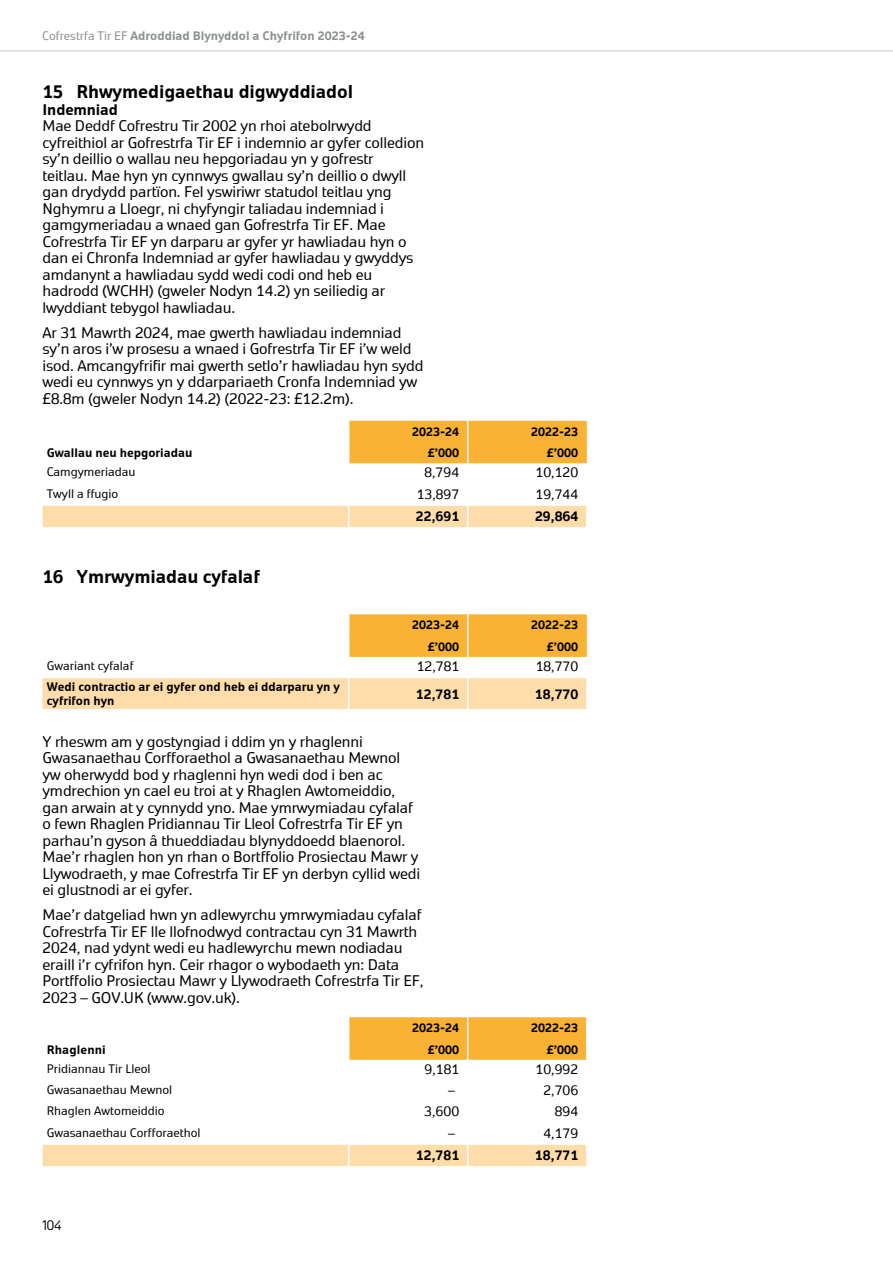
<style>
.page{position:relative;width:893px;height:1263px;background:#fff}
.page>*{position:absolute;margin:0;border:0;box-sizing:border-box;transform-origin:0 0}
.t1{font:700 18px "Geo";letter-spacing:-.005em;color:#000}
.t2{font:15px/16.5px "Geo";letter-spacing:-.01em;color:#000}
.t3{font:700 15px "Geo";letter-spacing:-.01em;color:#000}
.t4{font:13.5px "Geo";color:#000}
.t5{font:700 13.5px "Geo";color:#000}
.t6{font:13.5px "Geo Headline";color:#000}
.t7{font:700 12px/13.5px "Geo";color:#000}
.t8{font:12px "Geo";color:#000}
.t9{font:700 12px "Geo";color:#8d9091}
.s1{font-weight:400}
</style>
<div class="page">
<svg style="left:43px;top:421px;width:544px;height:106px"></svg>
<hr style="left:586px;top:506px;width:2px;height:21px;background:#fff">
<svg style="left:43px;top:614px;width:544px;height:95px"></svg>
<hr style="left:586px;top:657px;width:2px;height:21px;background:#fff">
<hr style="left:348px;top:678px;width:1px;height:31px;background:#fff">
<hr style="left:467px;top:678px;width:1px;height:31px;background:#fff">
<hr style="left:586px;top:678px;width:2px;height:31px;background:#fff">
<svg style="left:43px;top:1017px;width:544px;height:149px"></svg>
<hr style="left:586px;top:1145px;width:2px;height:21px;background:#fff">
<hr style="left:179px;top:50px;width:178px;height:1px;background:#e3e3e3">
<hr style="left:357px;top:50px;width:179px;height:1px;background:#e3e3e3">
<hr style="left:536px;top:50px;width:178px;height:1px;background:#e3e3e3">
<hr style="left:714px;top:50px;width:179px;height:1px;background:#e3e3e3">
<hr style="left:0;top:50px;width:179px;height:1px;background:#e3e3e3">
<p class="t9" style="left:42px;top:30px;width:324px"><span class="s1">Cofrestrfa Tir EF</span> Adroddiad Blynyddol a Chyfrifon 2023-24</p>
<p class="t1" style="left:43px;top:82px;width:312px">15 Rhwymedigaethau digwyddiadol</p>
<p class="t3" style="left:43px;top:101px;width:77px">Indemniad</p>
<p class="t2" style="left:43px;top:118px;width:383px">Mae Deddf Cofrestru Tir 2002 yn rhoi atebolrwydd cyfreithiol ar Gofrestrfa Tir EF i indemnio ar gyfer colledion sy’n deillio o wallau neu hepgoriadau yn y gofrestr<br>teitlau. Mae hyn yn cynnwys gwallau sy’n deillio o dwyll gan drydydd partïon. Fel yswiriwr statudol teitlau yng Nghymru a Lloegr, ni chyfyngir taliadau indemniad i gamgymeriadau a wnaed gan Gofrestrfa Tir EF. Mae Cofrestrfa Tir EF yn darparu ar gyfer yr hawliadau hyn o dan ei Chronfa Indemniad ar gyfer hawliadau y gwyddys amdanynt a hawliadau sydd wedi codi ond heb eu hadrodd (WCHH) (gweler Nodyn 14.2) yn seiliedig ar lwyddiant tebygol hawliadau.</p>
<p class="t2" style="left:43px;top:324px;width:383px">Ar 31 Mawrth 2024, mae gwerth hawliadau indemniad sy’n aros i’w prosesu a wnaed i Gofrestrfa Tir EF i’w weld isod. Amcangyfrifir mai gwerth setlo’r hawliadau hyn sydd wedi eu cynnwys yn y ddarpariaeth Cronfa Indemniad yw £8.8m (gweler Nodyn 14.2) (2022-23: £12.2m).</p>
<p class="t7" style="left:412px;top:425px;width:49px">2023-24</p>
<p class="t7" style="left:531px;top:425px;width:49px">2022-23</p>
<p class="t7" style="left:47px;top:446px;width:147px">Gwallau neu hepgoriadau</p>
<p class="t7" style="left:428px;top:446px;width:33px">£’000</p>
<p class="t7" style="left:547px;top:446px;width:33px">£’000</p>
<p class="t8" style="left:47px;top:465px;width:90px">Camgymeriadau</p>
<p class="t4" style="left:425px;top:465px;width:36px">8,794</p>
<p class="t4" style="left:535px;top:465px;width:44px">10,120</p>
<p class="t8" style="left:47px;top:487px;width:73px">Twyll a ffugio</p>
<p class="t4" style="left:417px;top:486px;width:44px">13,897</p>
<p class="t4" style="left:535px;top:486px;width:44px">19,744</p>
<p class="t5" style="left:416px;top:509px;width:45px">22,691</p>
<p class="t5" style="left:535px;top:509px;width:45px">29,864</p>
<p class="t1" style="left:43px;top:567px;width:219px">16 Ymrwymiadau cyfalaf</p>
<p class="t7" style="left:412px;top:618px;width:49px">2023-24</p>
<p class="t7" style="left:531px;top:618px;width:49px">2022-23</p>
<p class="t7" style="left:428px;top:640px;width:33px">£’000</p>
<p class="t7" style="left:547px;top:640px;width:33px">£’000</p>
<p class="t8" style="left:47px;top:659px;width:88px">Gwariant cyfalaf</p>
<p class="t4" style="left:417px;top:659px;width:44px">12,781</p>
<p class="t4" style="left:536px;top:659px;width:44px">18,770</p>
<p class="t7" style="left:47px;top:680px;width:295px">Wedi contractio ar ei gyfer ond heb ei ddarparu yn y cyfrifon hyn</p>
<p class="t5" style="left:416px;top:686px;width:45px">12,781</p>
<p class="t5" style="left:535px;top:686px;width:45px">18,770</p>
<p class="t2" style="left:43px;top:733px;width:379px">Y rheswm am y gostyngiad i ddim yn y rhaglenni Gwasanaethau Corfforaethol a Gwasanaethau Mewnol yw oherwydd bod y rhaglenni hyn wedi dod i ben ac ymdrechion yn cael eu troi at y Rhaglen Awtomeiddio, gan arwain at y cynnydd yno. Mae ymrwymiadau cyfalaf o fewn Rhaglen Pridiannau Tir Lleol Cofrestrfa Tir EF yn parhau’n gyson â thueddiadau blynyddoedd blaenorol.<br>Mae’r rhaglen hon yn rhan o Bortffolio Prosiectau Mawr y Llywodraeth, y mae Cofrestrfa Tir EF yn derbyn cyllid wedi ei glustnodi ar ei gyfer.</p>
<p class="t2" style="left:43px;top:907px;width:382px">Mae’r datgeliad hwn yn adlewyrchu ymrwymiadau cyfalaf Cofrestrfa Tir EF lle llofnodwyd contractau cyn 31 Mawrth 2024, nad ydynt wedi eu hadlewyrchu mewn nodiadau eraill i’r cyfrifon hyn. Ceir rhagor o wybodaeth yn: Data Portffolio Prosiectau Mawr y Llywodraeth Cofrestrfa Tir EF, 2023 – GOV.UK (www.gov.uk).</p>
<p class="t7" style="left:412px;top:1021px;width:49px">2023-24</p>
<p class="t7" style="left:531px;top:1021px;width:49px">2022-23</p>
<p class="t7" style="left:47px;top:1042px;width:61px">Rhaglenni</p>
<p class="t7" style="left:428px;top:1042px;width:33px">£’000</p>
<p class="t7" style="left:547px;top:1042px;width:33px">£’000</p>
<p class="t8" style="left:47px;top:1062px;width:105px">Pridiannau Tir Lleol</p>
<p class="t4" style="left:425px;top:1062px;width:36px">9,181</p>
<p class="t4" style="left:535px;top:1062px;width:44px">10,992</p>
<p class="t8" style="left:47px;top:1083px;width:127px">Gwasanaethau Mewnol</p>
<p class="t4" style="left:448px;top:1083px;width:8px">–</p>
<p class="t4" style="left:543px;top:1083px;width:36px">2,706</p>
<p class="t8" style="left:47px;top:1104px;width:119px">Rhaglen Awtomeiddio</p>
<p class="t4" style="left:424px;top:1104px;width:36px">3,600</p>
<p class="t4" style="left:555px;top:1104px;width:25px">894</p>
<p class="t8" style="left:47px;top:1126px;width:155px">Gwasanaethau Corfforaethol</p>
<p class="t4" style="left:448px;top:1125px;width:8px">–</p>
<p class="t4" style="left:543px;top:1125px;width:36px">4,179</p>
<p class="t5" style="left:416px;top:1148px;width:45px">12,781</p>
<p class="t5" style="left:535px;top:1148px;width:45px">18,771</p>
<p class="t6" style="left:43px;top:1218px;width:20px">104</p>
</div>
